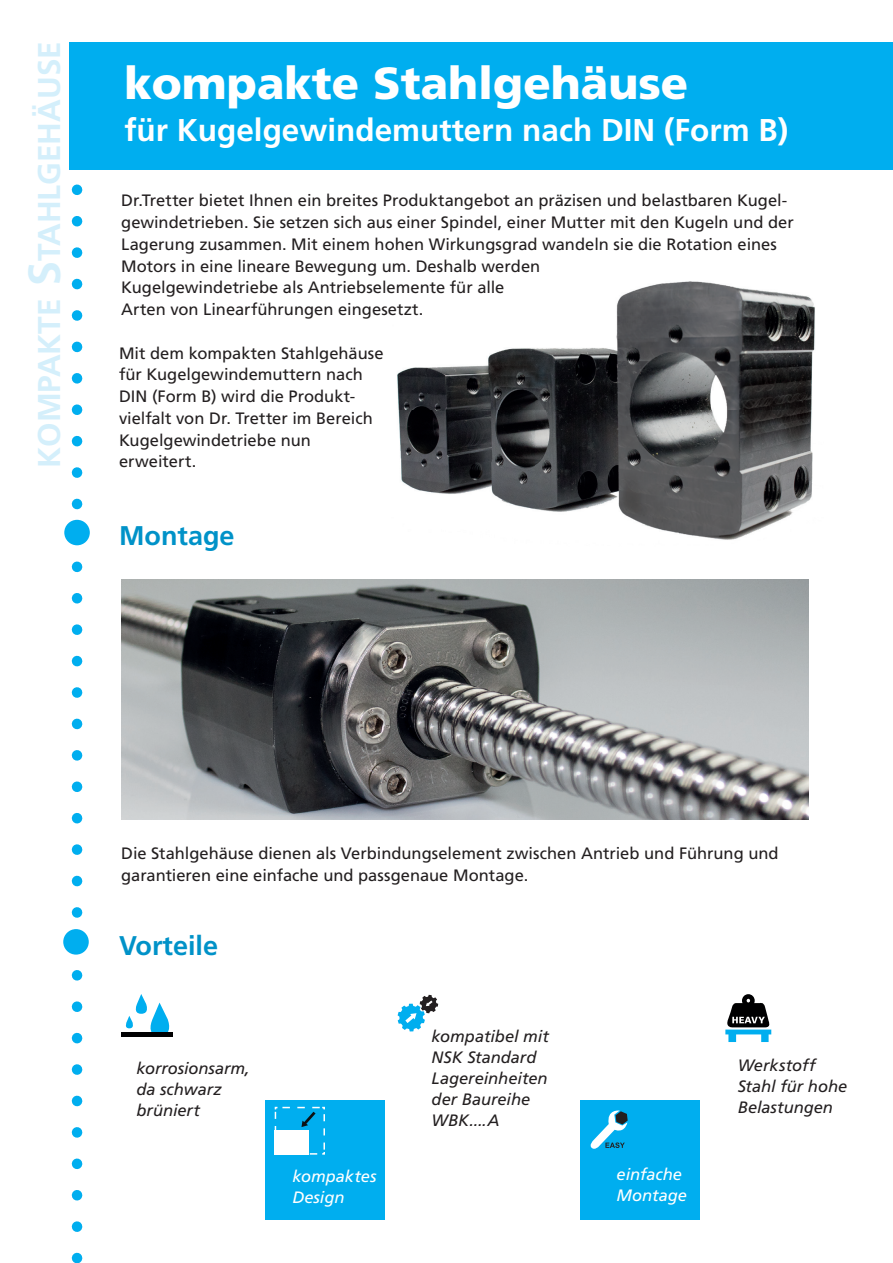
<style>
.page{position:relative;width:893px;height:1263px;background:#fff}
.page>*{position:absolute;margin:0;border:0;box-sizing:border-box;transform-origin:0 0}
.t1{font:900 45px "Frutiger LT Std";color:#fff}
.t2{font:700 31.5px "Frutiger LT Std";color:#fff}
.t3{font:700 31.5px "Frutiger LT Std";color:#d4effb}
.t4{font:700 27px "Frutiger LT Std";color:#0092c8}
.t5{font:16.5px/21.8px "Frutiger LT Std";color:#231f20}
.t6{font:italic 16.5px/21px "Frutiger LT Std";letter-spacing:-.005em;color:#231f20}
.t7{font:italic 16.5px/21px "Frutiger LT Std";letter-spacing:-.005em;color:#fff}
.s1{font-size:45px}
</style>
<div class="page">
<svg style="left:72px;top:184px;width:10px;height:1079px"></svg>
<div style="left:70px;top:42px;width:823px;height:128px;background:#00aeef"></div>
<div style="left:64px;top:520px;width:26px;height:25px;background:#00aeef;border-radius:50%"></div>
<div style="left:63px;top:929px;width:26px;height:25px;background:#00aeef;border-radius:50%"></div>
<img style="left:397px;top:281px;width:418px;height:259px">
<img style="left:121px;top:580px;width:688px;height:240px">
<div style="left:581px;top:1101px;width:119px;height:119px;background:#00aeef"></div>
<svg style="left:590px;top:1110px;width:38px;height:39px"></svg>
<svg style="left:398px;top:995px;width:40px;height:36px"></svg>
<div style="left:742px;top:994px;width:13px;height:13px;border:5px solid #000001;border-radius:50%"></div>
<svg style="left:725px;top:1001px;width:47px;height:41px"></svg>
<div style="left:265px;top:1100px;width:119px;height:119px;background:#00aeef"></div>
<svg style="left:274px;top:1106px;width:51px;height:49px"></svg>
<svg style="left:125px;top:994px;width:45px;height:38px"></svg>
<div style="left:121px;top:1032px;width:52px;height:5px;background:#000001"></div>
<h2 class="t3" style="left:31px;top:468px;width:428px;rotate:-90deg">KOMPAKTE <span class="s1">S</span>TAHLGEHÄUSE</h2>
<h1 class="t1" style="left:124px;top:56px;width:565px">kompakte Stahlgehäuse</h1>
<h2 class="t2" style="left:124px;top:111px;width:665px">für Kugelgewindemuttern nach DIN (Form B)</h2>
<p class="t5" style="left:121px;top:190px;width:674px">Dr.Tretter bietet Ihnen ein breites Produktangebot an präzisen und belastbaren Kugel&shy;gewindetrieben. Sie setzen sich aus einer Spindel, einer Mutter mit den Kugeln und der Lagerung zusammen. Mit einem hohen Wirkungsgrad wandeln sie die Rotation eines Motors in eine lineare Bewegung um. Deshalb werden<br>Kugelgewindetriebe als Antriebselemente für alle<br>Arten von Linearführungen eingesetzt.</p>
<p class="t5" style="left:119px;top:342px;width:266px">Mit dem kompakten Stahlgehäuse für Kugelgewindemuttern nach<br>DIN (Form B) wird die Produkt&shy;vielfalt von Dr. Tretter im Bereich<br>Kugelgewindetriebe nun erweitert.</p>
<h3 class="t4" style="left:119px;top:520px;width:117px">Montage</h3>
<p class="t5" style="left:121px;top:842px;width:659px">Die Stahlgehäuse dienen als Verbindungselement zwischen Antrieb und Führung und garantieren eine einfache und passgenaue Montage.</p>
<h3 class="t4" style="left:119px;top:929px;width:101px">Vorteile</h3>
<p class="t6" style="left:136px;top:1058px;width:115px">korrosionsarm, da schwarz brüniert</p>
<p class="t7" style="left:292px;top:1166px;width:86px">kompaktes<br>Design</p>
<p class="t6" style="left:432px;top:1026px;width:119px">kompatibel mit<br>NSK Standard<br>Lagereinheiten der Baureihe<br>WBK....A</p>
<p class="t7" style="left:617px;top:1163px;width:72px">einfache<br>Montage</p>
<p class="t6" style="left:738px;top:1055px;width:111px">Werkstoff<br>Stahl für hohe<br>Belastungen</p>
</div>
